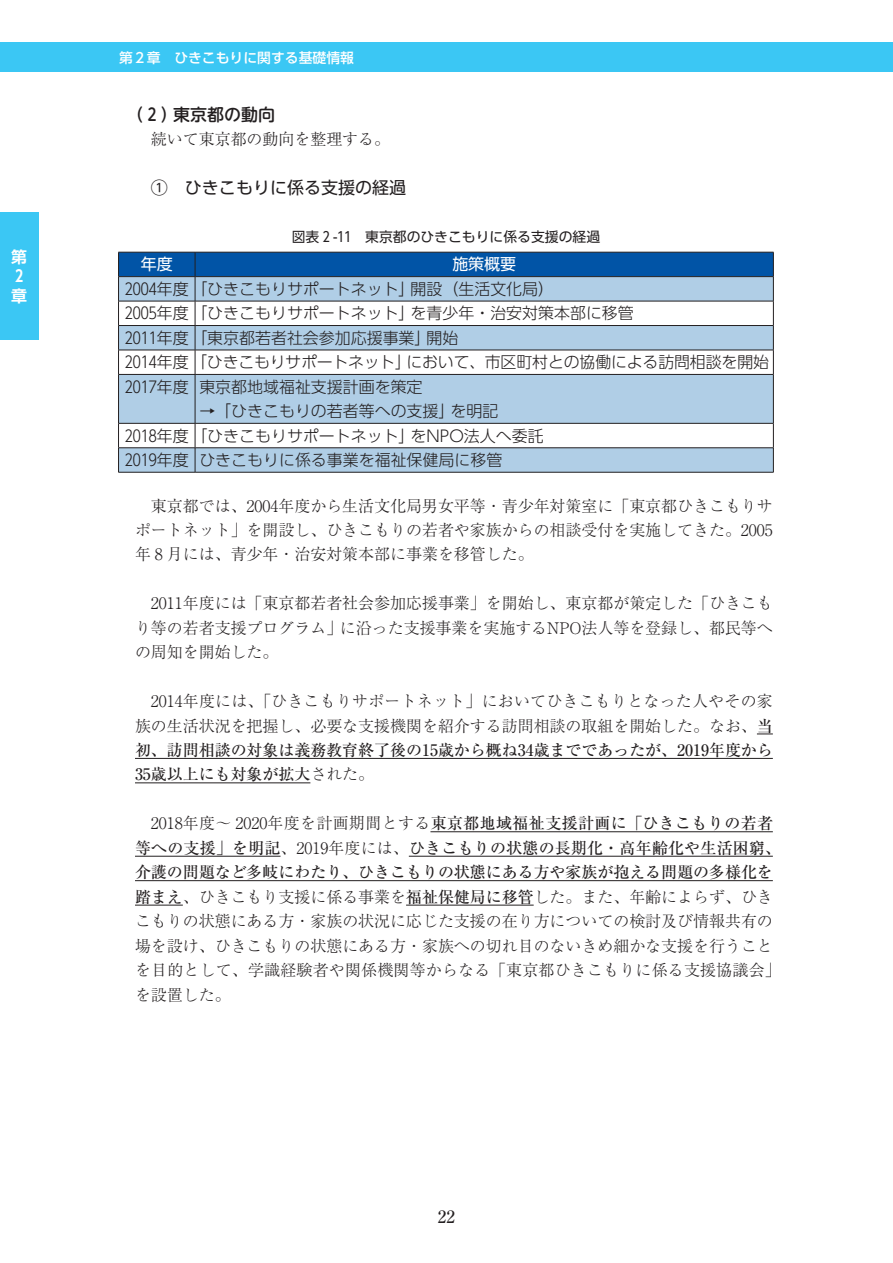
<style>
.page{position:relative;width:893px;height:1263px;background:#fff}
.page>*{position:absolute;margin:0;border:0;box-sizing:border-box;transform-origin:0 0}
.t1{font:16.95px "UD Shin Go Pr 6 N";color:#231f20}
.t2{font:500 16.95px "UD Shin M Go Pr 6 N";color:#231f20}
.t3{font:500 16.95px "Ryumin Pr 6 N";color:#231f20}
.t4{font:300 15.9px/24.5px "Ryumin Pr 6 N";color:#231f20;text-align:justify}
.t5{font:300 15.9px/24.5px "UD Shin Go Pr 6 N";color:#231f20}
.t6{font:15.9px "UD Shin Go Pr 6 N";color:#fff}
.t7{font:700 15.9px/20px "UD Shin Go Pr 6 N De";color:#fff}
.t8{font:13.8px "UD Shin Go Pr 6 N";color:#231f20}
.t9{font:500 13.8px "UD Shin Go Pr 6 N";color:#fff}
.s1{font-weight:500}
</style>
<div class="page">
<div style="left:0;top:43px;width:893px;height:29px;background:#3bc7f4"></div>
<div style="left:0;top:213px;width:38px;height:127px;background:#3bc7f4"></div>
<svg style="left:757px;top:734px;width:16px;height:1px"></svg>
<hr style="left:135px;top:758px;width:638px;height:1px;background:#231f20">
<hr style="left:135px;top:783px;width:175px;height:1px;background:#231f20">
<hr style="left:430px;top:831px;width:343px;height:1px;background:#231f20">
<hr style="left:135px;top:856px;width:145px;height:1px;background:#231f20">
<hr style="left:409px;top:856px;width:364px;height:1px;background:#231f20">
<hr style="left:135px;top:880px;width:638px;height:1px;background:#231f20">
<hr style="left:135px;top:905px;width:48px;height:1px;background:#231f20">
<hr style="left:406px;top:905px;width:128px;height:1px;background:#231f20">
<svg style="left:119px;top:375px;width:654px;height:97px;fill:#b0cee6"></svg>
<hr style="left:118px;top:374px;width:77px;height:1px;background:#231f20">
<hr style="left:118px;top:375px;width:1px;height:48px;background:#231f20">
<hr style="left:195px;top:374px;width:579px;height:1px;background:#231f20">
<hr style="left:195px;top:375px;width:1px;height:48px;background:#231f20">
<hr style="left:773px;top:375px;width:1px;height:48px;background:#231f20">
<hr style="left:118px;top:423px;width:77px;height:1px;background:#231f20">
<hr style="left:195px;top:423px;width:579px;height:1px;background:#231f20">
<hr style="left:118px;top:447px;width:77px;height:1px;background:#231f20">
<svg style="left:118px;top:423px;width:1px;height:49px"></svg>
<hr style="left:195px;top:447px;width:579px;height:1px;background:#231f20">
<svg style="left:195px;top:423px;width:1px;height:49px"></svg>
<svg style="left:773px;top:423px;width:1px;height:49px"></svg>
<hr style="left:118px;top:472px;width:77px;height:1px;background:#231f20">
<hr style="left:195px;top:472px;width:579px;height:1px;background:#231f20">
<svg style="left:118px;top:252px;width:656px;height:122px"></svg>
<hr style="left:118px;top:276px;width:77px;height:1px;background:#231f20">
<hr style="left:195px;top:276px;width:579px;height:1px;background:#231f20">
<p class="t7" style="left:11px;top:246px;width:17px">第<br>２章</p>
<p class="t9" style="left:119px;top:47px;width:236px">第２章　ひきこもりに関する基礎情報</p>
<p class="t2" style="left:126px;top:100px;width:150px">（２）東京都の動向</p>
<p class="t4" style="left:151px;top:126px;width:241px">続いて東京都の動向を整理する。</p>
<p class="t1" style="left:151px;top:174px;width:257px">①　ひきこもりに係る支援の経過</p>
<p class="t8" style="left:292px;top:225px;width:310px">図表２ -11　東京都のひきこもりに係る支援の経過</p>
<p class="t6" style="left:141px;top:252px;width:33px">年度</p>
<p class="t6" style="left:452px;top:252px;width:65px">施策概要</p>
<p class="t5" style="left:125px;top:276px;width:646px">2004年度「ひきこもりサポートネット」開設（生活文化局）<br>2005年度「ひきこもりサポートネット」を青少年・治安対策本部に移管<br>2011年度「東京都若者社会参加応援事業」開始<br>2014年度「ひきこもりサポートネット」において、市区町村との協働による訪問相談を開始2017年度 東京都地域福祉支援計画を策定</p>
<p class="t5" style="left:125px;top:398px;width:420px;text-indent:74px">→「ひきこもりの若者等への支援」を明記<br>2018年度「ひきこもりサポートネット」をNPO法人へ委託<br>2019年度 ひきこもりに係る事業を福祉保健局に移管</p>
<p class="t4" style="left:135px;top:492px;width:639px">　東京都では、2004年度から生活文化局男女平等・青少年対策室に「東京都ひきこもりサポートネット」を開設し、ひきこもりの若者や家族からの相談受付を実施してきた。2005年 8 月には、青少年・治安対策本部に事業を移管した。</p>
<p class="t4" style="left:135px;top:590px;width:639px">　2011年度には「東京都若者社会参加応援事業」を開始し、東京都が策定した「ひきこもり等の若者支援プログラム」に沿った支援事業を実施するNPO法人等を登録し、都民等への周知を開始した。</p>
<p class="t4" style="left:135px;top:688px;width:639px">　2014年度には、「ひきこもりサポートネット」においてひきこもりとなった人やその家族の生活状況を把握し、必要な支援機関を紹介する訪問相談の取組を開始した。なお、<span class="s1">当初、訪問相談の対象は義務教育終了後の15歳から概ね34歳までであったが、2019年度から35歳以上にも対象が拡大</span>された。</p>
<p class="t4" style="left:135px;top:810px;width:647px;text-align:left">　2018年度～ 2020年度を計画期間とする<span class="s1">東京都地域福祉支援計画に「ひきこもりの若者等への支援」を明記</span>、2019年度には、<span class="s1">ひきこもりの状態の長期化・高年齢化や生活困窮、介護の問題など多岐にわたり、ひきこもりの状態にある方や家族が抱える問題の多様化を踏まえ</span>、ひきこもり支援に係る事業を<span class="s1">福祉保健局に移管</span>した。また、年齢によらず、ひきこもりの状態にある方・家族の状況に応じた支援の在り方についての検討及び情報共有の場を設け、ひきこもりの状態にある方・家族への切れ目のないきめ細かな支援を行うことを目的として、学識経験者や関係機関等からなる「東京都ひきこもりに係る支援協議会」を設置した。</p>
<p class="t3" style="left:438px;top:1203px;width:19px">22</p>
</div>
